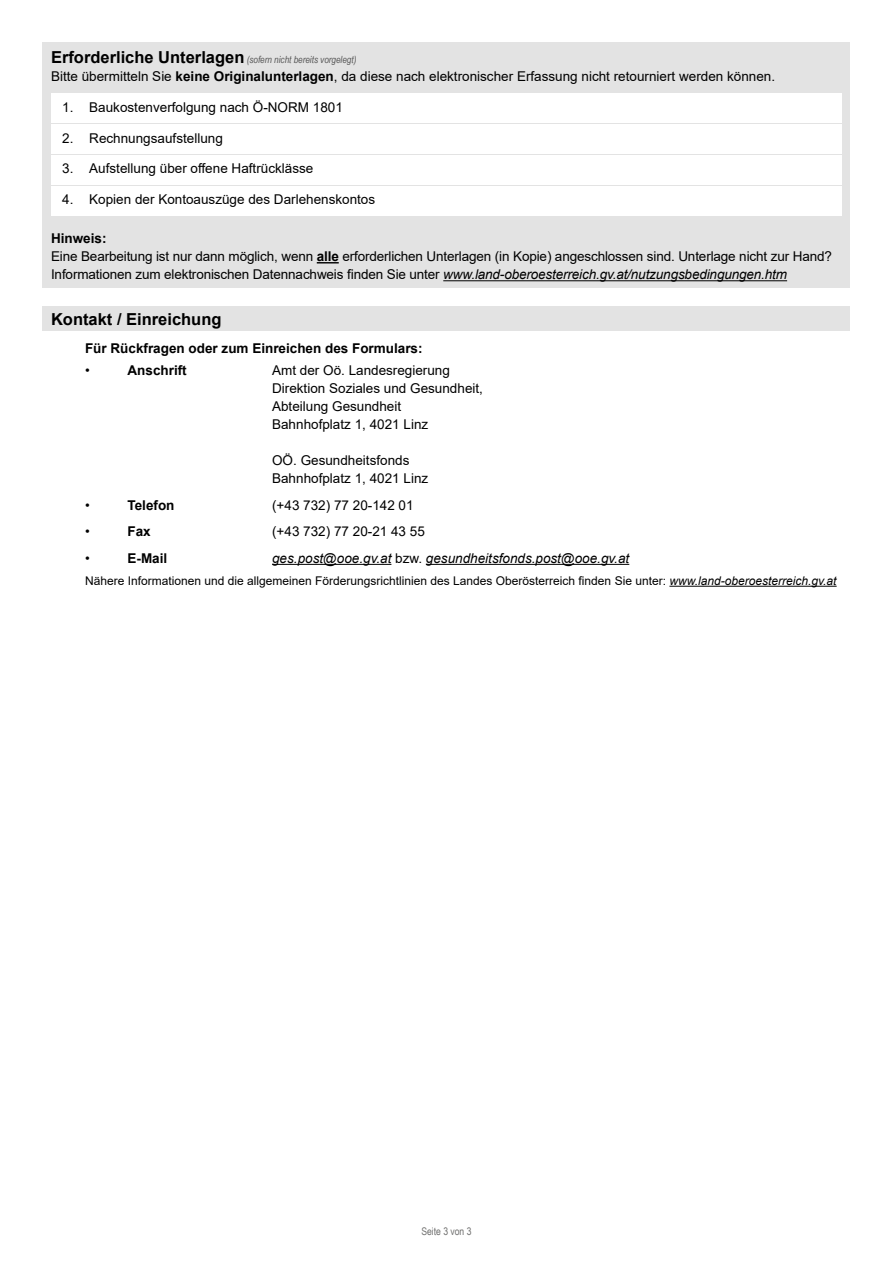
<style>
.page{position:relative;width:893px;height:1263px;background:#fff}
.page>*{position:absolute;margin:0;border:0;box-sizing:border-box;transform-origin:0 0}
.Formularabschnitt_H2{font:700 16.5px "Arial";color:#000}
.Formular_Abschluss_P_Text_-_OHNE_Grundli{font:13.5px/18px "Arial";color:#000}
.Formular_Abschluss_H3{font:700 13.5px "Arial";color:#000}
.t1{font:italic 13.5px "Arial";color:#000}
.Formular_Abschluss_P_Hinweis_Datenschutz{font:12px "Arial";color:#000}
.t2{font:10.5px "Arial Narrow";color:#6f6f6e}
.Formularabschnitt_H2-2{font:italic 9.9px "Arial Narrow";color:#565656}
.s1{font-family:"Arial";font-weight:700;font-style:normal;font-size:16.5px;color:#000}
.s2{font-weight:700}
.s3{font-style:italic}
.s4{font-style:normal}
</style>
<div class="page">
<div style="left:43px;top:43px;width:807px;height:245px;background:#e3e3e3"></div>
<div style="left:51px;top:93px;width:791px;height:30px;background:#fff"></div>
<div style="left:51px;top:124px;width:791px;height:30px;background:#fff"></div>
<div style="left:51px;top:155px;width:791px;height:30px;background:#fff"></div>
<div style="left:51px;top:186px;width:791px;height:29px;background:#fff"></div>
<svg style="left:317px;top:262px;width:22px;height:1px"></svg>
<hr style="left:443px;top:280px;width:344px;height:1px;background:#000">
<div style="left:43px;top:307px;width:807px;height:24px;background:#e3e3e3"></div>
<hr style="left:272px;top:564px;width:119px;height:1px;background:#000">
<hr style="left:426px;top:564px;width:203px;height:1px;background:#000">
<hr style="left:669px;top:586px;width:168px;height:1px;background:#000">
<h2 class="Formularabschnitt_H2-2" style="left:51px;top:53px;width:307px"><span class="s1">Erforderliche Unterlagen</span> (sofern nicht bereits vorgelegt)</h2>
<p class="Formular_Abschluss_P_Text_-_OHNE_Grundli" style="left:51px;top:67px;width:726px">Bitte übermitteln Sie <span class="s2">keine Originalunterlagen</span>, da diese nach elektronischer Erfassung nicht retourniert werden können.</p>
<p class="Formular_Abschluss_P_Text_-_OHNE_Grundli" style="left:62px;top:98px;width:282px">1. Baukostenverfolgung nach Ö-NORM 1801</p>
<p class="Formular_Abschluss_P_Text_-_OHNE_Grundli" style="left:62px;top:129px;width:162px">2. Rechnungsaufstellung</p>
<p class="Formular_Abschluss_P_Text_-_OHNE_Grundli" style="left:62px;top:159px;width:253px">3. Aufstellung über offene Haftrücklässe</p>
<p class="Formular_Abschluss_P_Text_-_OHNE_Grundli" style="left:62px;top:190px;width:314px">4. Kopien der Kontoauszüge des Darlehenskontos</p>
<p class="Formular_Abschluss_P_Text_-_OHNE_Grundli" style="left:51px;top:229px;width:782px"><span class="s2">Hinweis:<br></span>Eine Bearbeitung ist nur dann möglich, wenn <span class="s2">alle</span> erforderlichen Unterlagen (in Kopie) angeschlossen sind. Unterlage nicht zur Hand?<br>Informationen zum elektronischen Datennachweis finden Sie unter <span class="s3">www.land-oberoesterreich.gv.at/nutzungsbedingungen.htm</span></p>
<h2 class="Formularabschnitt_H2" style="left:51px;top:307px;width:172px">Kontakt / Einreichung</h2>
<h3 class="Formular_Abschluss_H3" style="left:85px;top:339px;width:339px">Für Rückfragen oder zum Einreichen des Formulars:</h3>
<p class="Formular_Abschluss_P_Text_-_OHNE_Grundli" style="left:85px;top:362px;width:6px">•</p>
<p class="Formular_Abschluss_H3" style="left:128px;top:361px;width:61px">Anschrift</p>
<p class="Formular_Abschluss_P_Text_-_OHNE_Grundli" style="left:272px;top:362px;width:212px">Amt der Oö. Landesregierung<br>Direktion Soziales und Gesundheit,<br>Abteilung Gesundheit<br>Bahnhofplatz 1, 4021 Linz</p>
<p class="Formular_Abschluss_P_Text_-_OHNE_Grundli" style="left:272px;top:452px;width:158px">OÖ. Gesundheitsfonds<br>Bahnhofplatz 1, 4021 Linz</p>
<p class="Formular_Abschluss_P_Text_-_OHNE_Grundli" style="left:85px;top:496px;width:6px">•</p>
<p class="Formular_Abschluss_H3" style="left:128px;top:496px;width:49px">Telefon</p>
<p class="Formular_Abschluss_P_Text_-_OHNE_Grundli" style="left:272px;top:496px;width:143px">(+43 732) 77 20-142 01</p>
<p class="Formular_Abschluss_P_Text_-_OHNE_Grundli" style="left:85px;top:523px;width:6px">•</p>
<p class="Formular_Abschluss_H3" style="left:128px;top:522px;width:25px">Fax</p>
<p class="Formular_Abschluss_P_Text_-_OHNE_Grundli" style="left:272px;top:523px;width:154px">(+43 732) 77 20-21 43 55</p>
<p class="Formular_Abschluss_P_Text_-_OHNE_Grundli" style="left:85px;top:549px;width:6px">•</p>
<p class="Formular_Abschluss_H3" style="left:128px;top:549px;width:41px">E-Mail</p>
<p class="t1" style="left:272px;top:549px;width:359px">ges.post@ooe.gv.at <span class="s4">bzw.</span> gesundheitsfonds.post@ooe.gv.at</p>
<p class="Formular_Abschluss_P_Hinweis_Datenschutz" style="left:85px;top:572px;width:753px">Nähere Informationen und die allgemeinen Förderungsrichtlinien des Landes Oberösterreich finden Sie unter: <span class="s3">www.land-oberoesterreich.gv.at</span></p>
<p class="t2" style="left:421px;top:1223px;width:52px">Seite 3 von 3</p>
</div>
